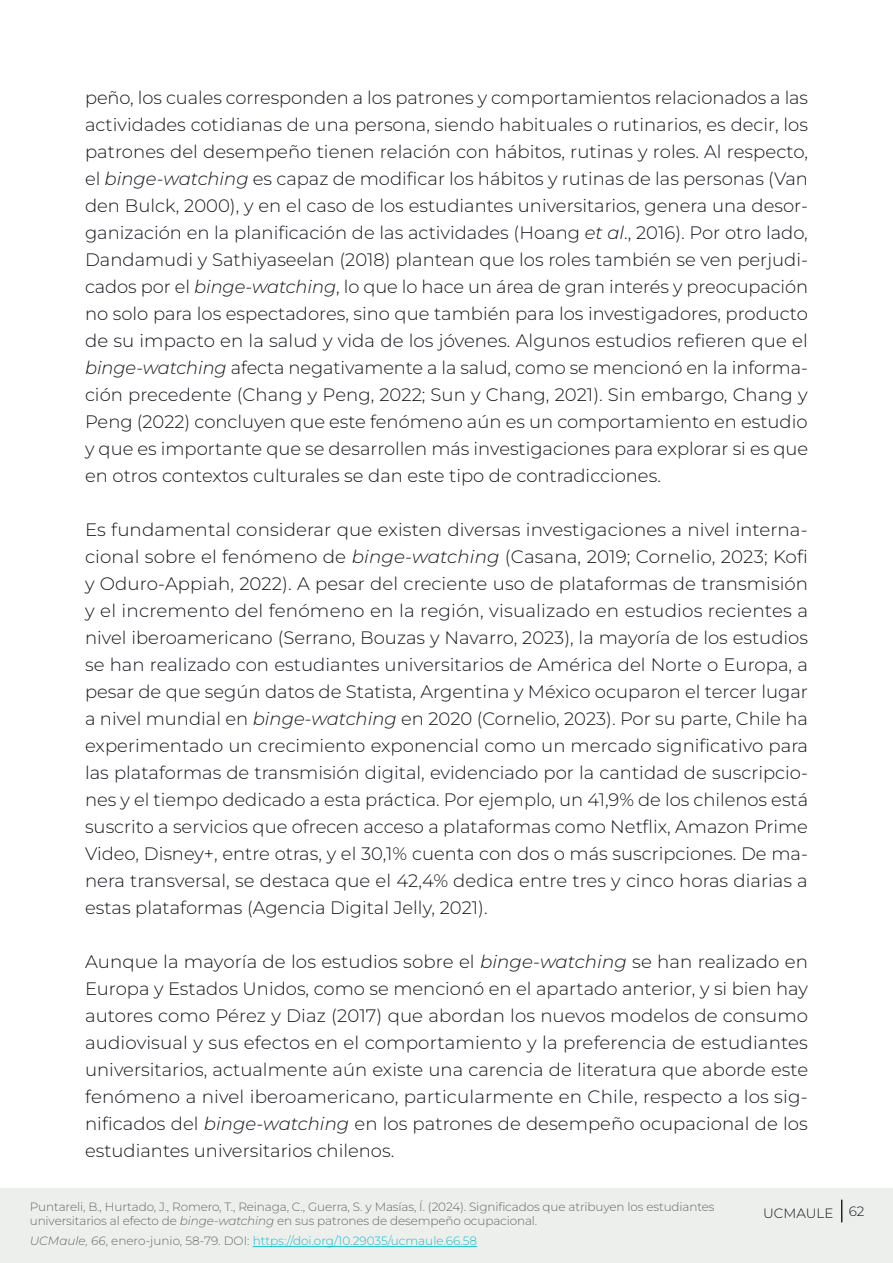
<style>
.page{position:relative;width:893px;height:1263px;background:#fff}
.page>*{position:absolute;margin:0;border:0;box-sizing:border-box;transform-origin:0 0}
.t1{font:300 18px/27px "Montserrat";color:#13161c;text-align:justify}
.t2{font:300 13.5px "Montserrat";color:#13161c}
.t3{font:300 12px/14.4px "Montserrat";letter-spacing:-.01em;color:#646969}
.t4{font:300 12px "Montserrat";color:#19bcc6}
.s1{font-style:italic}
.s2{font-style:italic;color:#646969}
.s3{color:#646969}
</style>
<div class="page">
<div style="left:0;top:1188px;width:893px;height:75px;background:#edefed"></div>
<svg style="left:841px;top:1200px;width:1px;height:22px"></svg>
<hr style="left:253px;top:1246px;width:224px;height:1px;background:#19bcc6">
<p class="t1" style="left:85px;top:83px;width:725px">peño, los cuales corresponden a los patrones y comportamientos relacionados a las actividades cotidianas de una persona, siendo habituales o rutinarios, es decir, los patrones del desempeño tienen relación con hábitos, rutinas y roles. Al respecto, el <span class="s1">binge-watching</span> es capaz de modificar los hábitos y rutinas de las personas (Van den Bulck, 2000), y en el caso de los estudiantes universitarios, genera una desor&shy;ganización en la planificación de las actividades (Hoang <span class="s1">et al</span>., 2016). Por otro lado, Dandamudi y Sathiyaseelan (2018) plantean que los roles también se ven perjudi&shy;cados por el <span class="s1">binge-watching</span>, lo que lo hace un área de gran interés y preocupación no solo para los espectadores, sino que también para los investigadores, producto de su impacto en la salud y vida de los jóvenes. Algunos estudios refieren que el <span class="s1">binge-watching</span> afecta negativamente a la salud, como se mencionó en la informa&shy;ción precedente (Chang y Peng, 2022; Sun y Chang, 2021). Sin embargo, Chang y Peng (2022) concluyen que este fenómeno aún es un comportamiento en estudio y que es importante que se desarrollen más investigaciones para explorar si es que en otros contextos culturales se dan este tipo de contradicciones.</p>
<p class="t1" style="left:85px;top:515px;width:725px">Es fundamental considerar que existen diversas investigaciones a nivel interna&shy;cional sobre el fenómeno de <span class="s1">binge-watching</span> (Casana, 2019; Cornelio, 2023; Kofi y Oduro-Appiah, 2022). A pesar del creciente uso de plataformas de transmisión y el incremento del fenómeno en la región, visualizado en estudios recientes a nivel iberoamericano (Serrano, Bouzas y Navarro, 2023), la mayoría de los estudios se han realizado con estudiantes universitarios de América del Norte o Europa, a pesar de que según datos de Statista, Argentina y México ocuparon el tercer lugar a nivel mundial en <span class="s1">binge-watching</span> en 2020 (Cornelio, 2023). Por su parte, Chile ha experimentado un crecimiento exponencial como un mercado significativo para las plataformas de transmisión digital, evidenciado por la cantidad de suscripcio&shy;nes y el tiempo dedicado a esta práctica. Por ejemplo, un 41,9% de los chilenos está suscrito a servicios que ofrecen acceso a plataformas como Netflix, Amazon Prime Video, Disney+, entre otras, y el 30,1% cuenta con dos o más suscripciones. De ma&shy;nera transversal, se destaca que el 42,4% dedica entre tres y cinco horas diarias a estas plataformas (Agencia Digital Jelly, 2021).</p>
<p class="t1" style="left:85px;top:947px;width:725px">Aunque la mayoría de los estudios sobre el <span class="s1">binge-watching</span> se han realizado en Europa y Estados Unidos, como se mencionó en el apartado anterior, y si bien hay autores como Pérez y Diaz (2017) que abordan los nuevos modelos de consumo audiovisual y sus efectos en el comportamiento y la preferencia de estudiantes universitarios, actualmente aún existe una carencia de literatura que aborde este fenómeno a nivel iberoamericano, particularmente en Chile, respecto a los sig&shy;nificados del <span class="s1">binge-watching</span> en los patrones de desempeño ocupacional de los estudiantes universitarios chilenos.</p>
<p class="t3" style="left:30px;top:1199px;width:686px">Puntareli, B., Hurtado, J., Romero, T., Reinaga, C., Guerra, S. y Masías, Í. (2024). Significados que atribuyen los estudiantes universitarios al efecto de <span class="s1">binge-watching</span> en sus patrones de desempeño ocupacional.</p>
<p class="t2" style="left:763px;top:1203px;width:103px">UCMAULE 62</p>
<p class="t4" style="left:30px;top:1233px;width:449px"><span class="s2">UCMaule, 66</span><span class="s3">, enero-junio, 58-79. DOI:</span> https://doi.org/10.29035/ucmaule.66.58</p>
</div>
